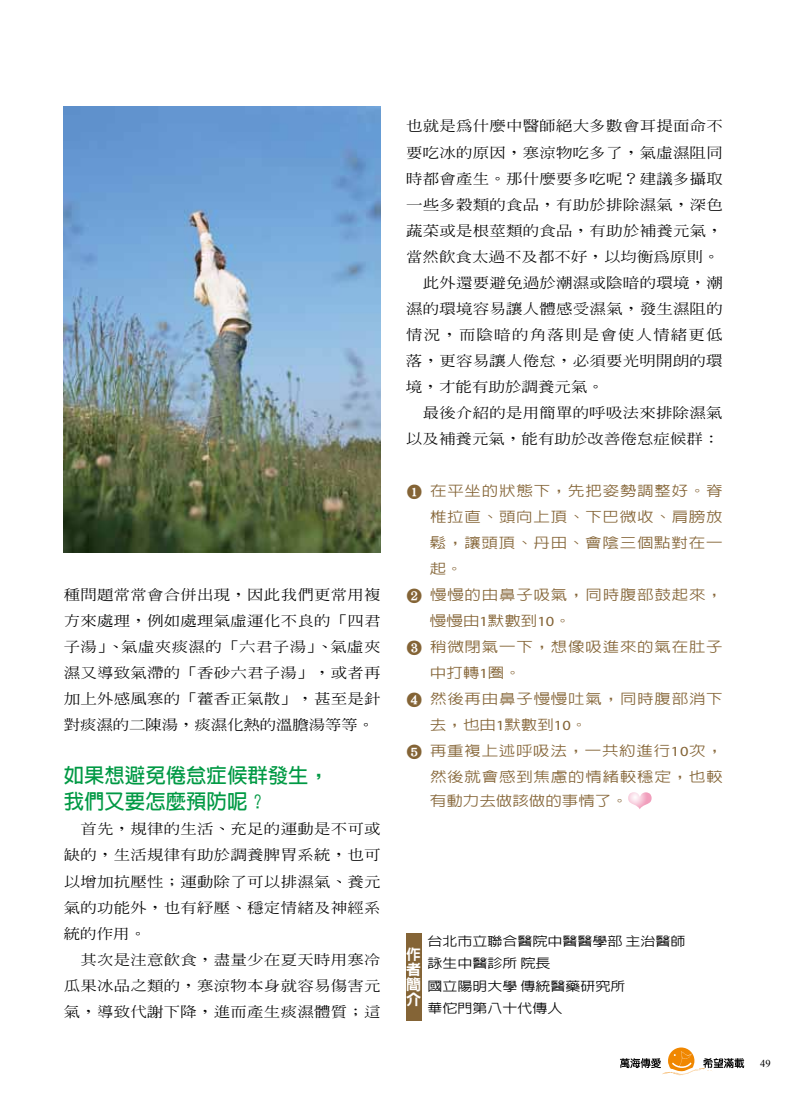
<style>
.page{position:relative;width:808px;height:1106px;background:#fff}
.page>*{position:absolute;margin:0;border:0;box-sizing:border-box;transform-origin:0 0}
.t1{font:700 20.4px/26.1px "AR Hei B5";color:#094}
.t2{font:800 15px/15px "AR Hei B5";color:#fff;text-align:justify}
.t3{font:500 14.1px/26.1px "AR Ming B5";letter-spacing:.01em;color:#000;text-align:justify;scale:1.18 1}
.t4{font:500 14.1px "AR Hei B5";letter-spacing:.045em;color:#846436;scale:1.18 1}
.t5{font:500 14.1px "AR Ming B5";letter-spacing:.07em;color:#000;scale:1.18 1}
.t6{font:500 14.1px "AR Hei B5";color:#846436;scale:1.18 1}
.t7{font:500 12.75px/22.5px "AR Hei B5";color:#000;scale:1.18 1}
.t8{font:10.5px "Times New Roman";color:#000}
.s1{font-family:"C01 80";font-weight:400;font-size:16.5px}
.s2{font-family:"Myriad Pro";font-weight:400}
</style>
<div class="page">
<img style="left:628px;top:792px;width:24px;height:17px">
<div style="left:406px;top:933px;width:15px;height:87px;background:#846436"></div>
<img style="left:64px;top:106px;width:317px;height:447px">
<svg style="left:620px;top:1047px;width:124px;height:29px"></svg>
<p class="t3" style="left:64px;top:581px;width:270px">種問題常常會合併出現，因此我們更常用複方來處理，例如處理氣虛運化不良的「四君子湯」、氣虛夾痰濕的「六君子湯」、氣虛夾濕又導致氣滯的「香砂六君子湯」，或者再加上外感風寒的「藿香正氣散」，甚至是針對痰濕的二陳湯，痰濕化熱的溫膽湯等等。</p>
<h1 class="t1" style="left:64px;top:762px;width:267px">如果想避免倦怠症候群發生，我們又要怎麼預防呢？</h1>
<p class="t3" style="left:64px;top:816px;width:270px;text-indent:17px">首先，規律的生活、充足的運動是不可或缺的，生活規律有助於調養脾胃系統，也可以增加抗壓性；運動除了可以排濕氣、養元氣的功能外，也有紓壓、穩定情緒及神經系統的作用。</p>
<p class="t3" style="left:64px;top:946px;width:270px;text-indent:17px">其次是注意飲食，盡量少在夏天時用寒冷瓜果冰品之類的，寒涼物本身就容易傷害元氣，導致代謝下降，進而產生痰濕體質；這</p>
<p class="t3" style="left:406px;top:113px;width:270px">也就是為什麼中醫師絕大多數會耳提面命不</p>
<p class="t3" style="left:406px;top:139px;width:270px">要吃冰的原因，寒涼物吃多了，氣虛濕阻同</p>
<p class="t3" style="left:406px;top:165px;width:270px">時都會產生。那什麼要多吃呢？建議多攝取</p>
<p class="t3" style="left:406px;top:191px;width:270px">一些多穀類的食品，有助於排除濕氣，深色</p>
<p class="t3" style="left:406px;top:217px;width:270px">蔬菜或是根莖類的食品，有助於補養元氣，</p>
<p class="t3" style="left:406px;top:243px;width:267px">當然飲食太過不及都不好，以均衡為原則。</p>
<p class="t3" style="left:423px;top:269px;width:256px">此外還要避免過於潮濕或陰暗的環境，潮</p>
<p class="t3" style="left:406px;top:295px;width:270px">濕的環境容易讓人體感受濕氣，發生濕阻的</p>
<p class="t5" style="left:406px;top:327px;width:270px">情況，而陰暗的角落則是會使人情緒更低</p>
<p class="t3" style="left:406px;top:347px;width:270px">落，更容易讓人倦怠，必須要光明開朗的環</p>
<p class="t3" style="left:406px;top:373px;width:169px">境，才能有助於調養元氣。</p>
<p class="t3" style="left:423px;top:399px;width:256px">最後介紹的是用簡單的呼吸法來排除濕氣</p>
<p class="t3" style="left:406px;top:425px;width:267px">以及補養元氣，能有助於改善倦怠症候群：</p>
<p class="t4" style="left:406px;top:483px;width:270px"><span class="s1">1</span> 在平坐的狀態下，先把姿勢調整好。脊</p>
<p class="t4" style="left:430px;top:509px;width:250px">椎拉直、頭向上頂、下巴微收、肩膀放</p>
<p class="t4" style="left:430px;top:535px;width:250px">鬆，讓頭頂、丹田、會陰三個點對在一</p>
<p class="t4" style="left:430px;top:561px;width:29px">起。</p>
<p class="t4" style="left:406px;top:588px;width:270px"><span class="s1">2</span> 慢慢的由鼻子吸氣，同時腹部鼓起來，</p>
<p class="t4" style="left:430px;top:613px;width:121px">慢慢由<span class="s2">1</span>默數到<span class="s2">10</span>。</p>
<p class="t4" style="left:406px;top:640px;width:270px"><span class="s1">3</span> 稍微閉氣一下，想像吸進來的氣在肚子</p>
<p class="t4" style="left:430px;top:666px;width:79px">中打轉<span class="s2">1</span>圈。</p>
<p class="t4" style="left:406px;top:692px;width:270px"><span class="s1">4</span> 然後再由鼻子慢慢吐氣，同時腹部消下</p>
<p class="t4" style="left:430px;top:718px;width:135px">去，也由<span class="s2">1</span>默數到<span class="s2">10</span>。</p>
<p class="t4" style="left:406px;top:744px;width:270px"><span class="s1">5</span> 再重複上述呼吸法，一共約進行<span class="s2">10</span>次，</p>
<p class="t4" style="left:430px;top:770px;width:250px">然後就會感到焦慮的情緒較穩定，也較</p>
<p class="t6" style="left:430px;top:793px;width:169px">有動力去做該做的事情了。</p>
<p class="t7" style="left:427px;top:929px;width:220px">台北市立聯合醫院中醫醫學部主治醫師詠生中醫診所院長<br>國立陽明大學傳統醫藥研究所<br>華佗門第八十代傳人</p>
<p class="t2" style="left:406px;top:947px;width:16px">作者簡介</p>
<p class="t8" style="left:760px;top:1056px;width:12px">49</p>
</div>
